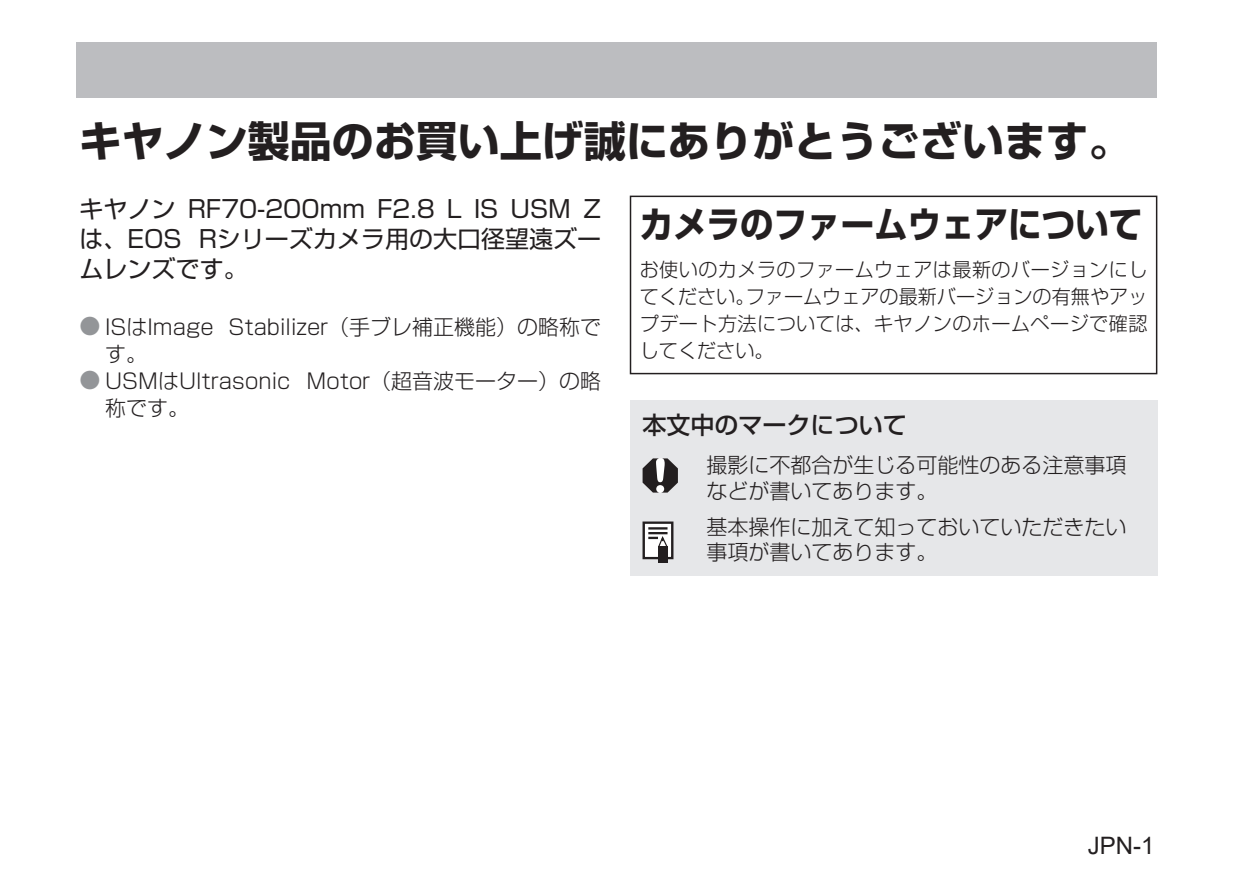
<style>
.page{position:relative;width:1234px;height:893px;background:#fff}
.page>*{position:absolute;margin:0;border:0;box-sizing:border-box;transform-origin:0 0}
.t1{font:700 42px "Shin Go Pro";color:#231f20}
.t2{font:700 36px "Shin Go Pro";color:#231f20;scale:.93 1}
.t3{font:24px/30px "Shin Go Pro";color:#231f20;text-align:justify}
.t4{font:500 24px "Shin Go Pro";color:#231f20}
.t5{font:24px "Arial";color:#231f20}
.t6{font:300 21px/25.5px "Shin Go Pro";color:#231f20}
.t7{font:300 19.5px/27px "Shin Go Pro";letter-spacing:.025em;color:#231f20;text-align:justify}
.s1{color:#939598}
</style>
<div class="page">
<div style="left:629px;top:196px;width:528px;height:178px;border:1px solid #231f20"></div>
<div style="left:629px;top:400px;width:528px;height:175px;background:#e6e7e9"></div>
<svg style="left:642px;top:458px;width:35px;height:35px"></svg>
<div style="left:658px;top:546px;width:9px;height:17px;background:#231f20"></div>
<svg style="left:642px;top:521px;width:31px;height:39px"></svg>
<div style="left:77px;top:43px;width:1080px;height:55px;background:#bcbdc0"></div>
<h1 class="t1" style="left:80px;top:108px;width:1052px">キヤノン製品のお買い上げ誠にありがとうございます。</h1>
<p class="t3" style="left:80px;top:190px;width:523px">キヤノン RF70-200mm F2.8 L IS USM Zは、EOS Rシリーズカメラ用の大口径望遠ズームレンズです。</p>
<p class="t6" style="left:105px;top:310px;width:497px;line-height:27px;text-indent:-26px"><span class="s1">●</span> ISはImage Stabilizer（手ブレ補正機能）の略称です。</p>
<p class="t6" style="left:105px;top:364px;width:497px;line-height:27px;text-indent:-26px"><span class="s1">●</span> USMはUltrasonic Motor（超音波モーター）の略称です。</p>
<h2 class="t2" style="left:639px;top:196px;width:542px">カメラのファームウェアについて</h2>
<p class="t7" style="left:639px;top:253px;width:509px">お使いのカメラのファームウェアは最新のバージョンにしてください。ファームウェアの最新バージョンの有無やアップデート方法については、キヤノンのホームページで確認してください。</p>
<p class="t4" style="left:642px;top:405px;width:265px">本文中のマークについて</p>
<p class="t6" style="left:706px;top:450px;width:422px">撮影に不都合が生じる可能性のある注意事項などが書いてあります。</p>
<p class="t6" style="left:706px;top:511px;width:421px">基本操作に加えて知っておいていただきたい事項が書いてあります。</p>
<p class="t5" style="left:1087px;top:829px;width:68px">JPN-1</p>
</div>
